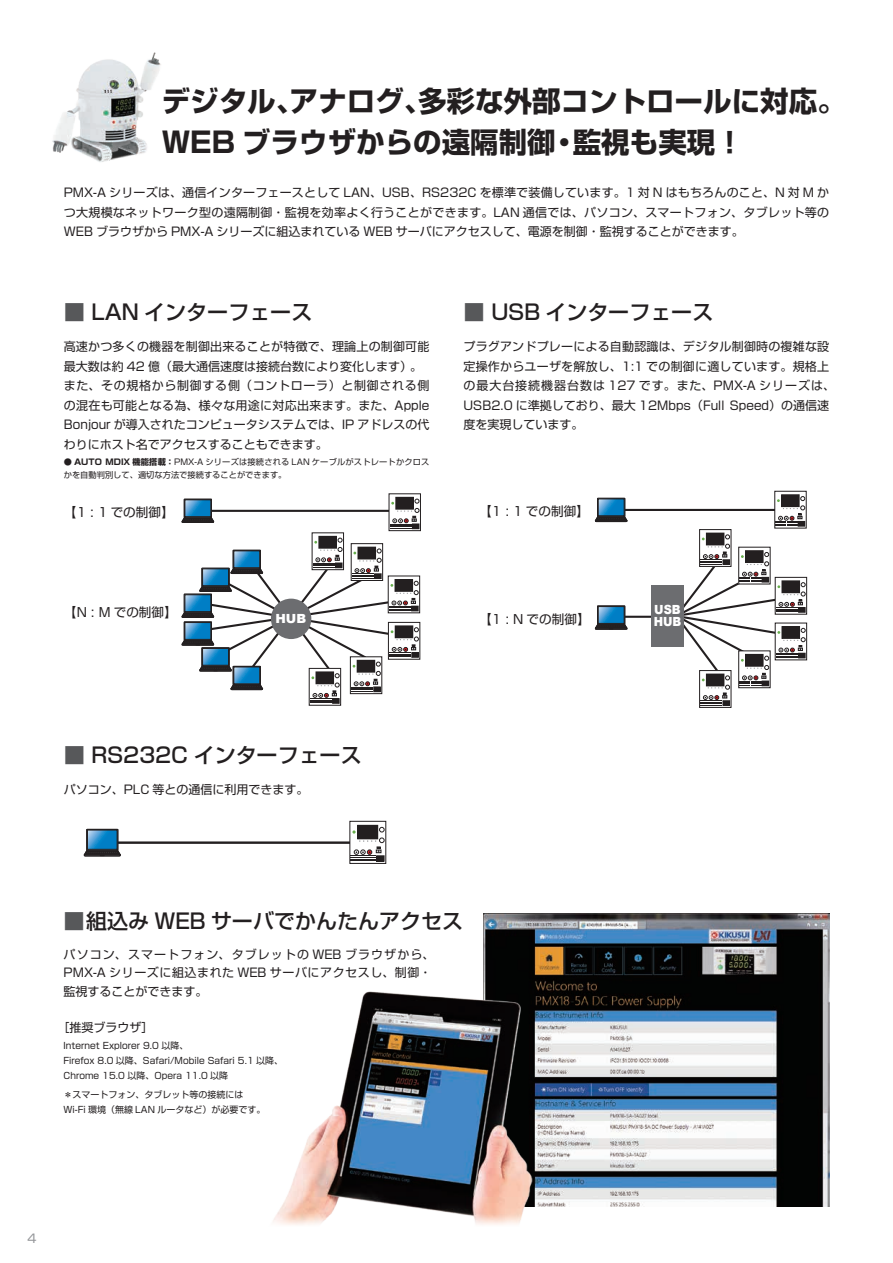
<style>
.page{position:relative;width:893px;height:1263px;background:#fff}
.page>*{position:absolute;margin:0;border:0;box-sizing:border-box;transform-origin:0 0}
.t1{font:700 28.5px/40.5px "Shin Go";color:#231f20}
.t2{font:500 21px "Shin Go";color:#231f20}
.t3{font:12.6px "Shin Go";color:#231f20}
.t4{font:900 12.6px/11.6px "Arial";color:#fff;scale:.9 1}
.t5{font:900 12.6px "Arial";color:#fff}
.t6{font:12px/19.5px "Shin Go";color:#231f20}
.t7{font:12px/18px "Shin Go";letter-spacing:.045em;color:#231f20}
.t8{font:12px "Shin Go";color:#939598}
.t9{font:9px/15px "Shin Go";color:#231f20}
.t10{font:8.25px/13.5px "Shin Go";color:#231f20}
.s1{color:#57585a}
.s2{font-weight:700}
</style>
<div class="page">
<hr style="left:209px;top:510px;width:187px;height:2px;background:#231f20">
<svg style="left:182px;top:499px;width:32px;height:24px"></svg>
<svg style="left:395px;top:496px;width:24px;height:3px"></svg>
<div style="left:389px;top:493px;width:32px;height:38px;border:1px solid #231f20"></div>
<div style="left:396px;top:497px;width:18px;height:12px;border:1px solid #231f20"></div>
<svg style="left:390px;top:499px;width:29px;height:30px"></svg>
<svg style="left:318px;top:535px;width:24px;height:3px"></svg>
<div style="left:319px;top:536px;width:18px;height:12px;border:1px solid #231f20"></div>
<div style="left:388px;top:576px;width:32px;height:37px;border:1px solid #231f20"></div>
<svg style="left:182px;top:538px;width:237px;height:165px"></svg>
<hr style="left:624px;top:616px;width:35px;height:2px;background:#231f20">
<svg style="left:595px;top:606px;width:32px;height:23px"></svg>
<hr style="left:622px;top:509px;width:177px;height:2px;background:#231f20">
<svg style="left:595px;top:498px;width:32px;height:24px"></svg>
<div style="left:651px;top:585px;width:33px;height:62px;background:#6c6d70"></div>
<svg style="left:781px;top:494px;width:19px;height:2px"></svg>
<div style="left:774px;top:491px;width:32px;height:37px;border:1px solid #231f20"></div>
<div style="left:781px;top:495px;width:18px;height:12px;border:1px solid #231f20"></div>
<svg style="left:776px;top:496px;width:29px;height:30px"></svg>
<svg style="left:705px;top:532px;width:24px;height:3px"></svg>
<div style="left:699px;top:529px;width:32px;height:38px;border:1px solid #231f20"></div>
<div style="left:706px;top:533px;width:18px;height:12px;border:1px solid #231f20"></div>
<div style="left:699px;top:670px;width:32px;height:38px;border:1px solid #231f20"></div>
<div style="left:775px;top:577px;width:32px;height:37px;border:1px solid #231f20"></div>
<div style="left:775px;top:623px;width:32px;height:37px;border:1px solid #231f20"></div>
<svg style="left:684px;top:535px;width:121px;height:171px"></svg>
<img style="left:483px;top:913px;width:346px;height:294px">
<img style="left:273px;top:966px;width:309px;height:259px">
<hr style="left:115px;top:841px;width:262px;height:3px;background:#231f20">
<svg style="left:84px;top:829px;width:36px;height:27px"></svg>
<svg style="left:357px;top:824px;width:27px;height:38px"></svg>
<div style="left:350px;top:821px;width:36px;height:43px;border:1px solid #231f20"></div>
<div style="left:357px;top:825px;width:21px;height:14px;border:1px solid #231f20"></div>
<svg style="left:351px;top:827px;width:33px;height:34px"></svg>
<img style="left:52px;top:52px;width:109px;height:110px">
<h1 class="t1" style="left:162px;top:80px;width:686px">デジタル、アナログ、多彩な外部コントロールに対応。<br>WEB ブラウザからの遠隔制御・監視も実現！</h1>
<p class="t6" style="left:64px;top:182px;width:767px;text-align:justify">PMX-A シリーズは、通信インターフェースとして LAN、USB、RS232C を標準で装備しています。1 対 N はもちろんのこと、N 対 M かつ大規模なネットワーク型の遠隔制御・監視を効率よく行うことができます。LAN 通信では、パソコン、スマートフォン、タブレット等のWEB ブラウザから PMX-A シリーズに組込まれている WEB サーバにアクセスして、電源を制御・監視することができます。</p>
<h2 class="t2" style="left:64px;top:298px;width:250px"><span class="s1">■</span> LAN インターフェース</h2>
<p class="t6" style="left:64px;top:336px;width:367px">高速かつ多くの機器を制御出来ることが特徴で、理論上の制御可能最大数は約 42 億（最大通信速度は接続台数により変化します）。また、その規格から制御する側（コントローラ）と制御される側の混在も可能となる為、様々な用途に対応出来ます。また、Apple Bonjour が導入されたコンピュータシステムでは、IP アドレスの代わりにホスト名でアクセスすることもできます。</p>
<p class="t10" style="left:64px;top:454px;width:367px"><span class="s2">● AUTO MDIX 機能搭載：</span>PMX-A シリーズは接続される LAN ケーブルがストレートかクロスかを自動判別して、適切な方法で接続することができます。</p>
<p class="t3" style="left:64px;top:504px;width:111px">【1 : 1 での制御】</p>
<h2 class="t2" style="left:463px;top:298px;width:252px"><span class="s1">■</span> USB インターフェース</h2>
<p class="t6" style="left:463px;top:336px;width:373px">プラグアンドプレーによる自動認識は、デジタル制御時の複雑な設定操作からユーザを解放し、1:1 での制御に適しています。規格上の最大台接続機器台数は 127 です。また、PMX-A シリーズは、<br>USB2.0 に準拠しており、最大 12Mbps（Full Speed）の通信速度を実現しています。</p>
<p class="t3" style="left:479px;top:503px;width:111px">【1 : 1 での制御】</p>
<p class="t3" style="left:64px;top:604px;width:114px">【N : M での制御】</p>
<p class="t5" style="left:275px;top:612px;width:32px">HUB</p>
<p class="t3" style="left:479px;top:611px;width:112px">【1 : N での制御】</p>
<p class="t4" style="left:654px;top:604px;width:32px">USB<br>HUB</p>
<h2 class="t2" style="left:64px;top:741px;width:299px"><span class="s1">■</span> RS232C インターフェース</h2>
<p class="t6" style="left:64px;top:779px;width:246px">パソコン、PLC 等との通信に利用できます。</p>
<h2 class="t2" style="left:64px;top:907px;width:401px"><span class="s1">■</span>組込み WEB サーバでかんたんアクセス</h2>
<p class="t7" style="left:64px;top:944px;width:372px">パソコン、スマートフォン、タブレットの WEB ブラウザから、<br>PMX-A シリーズに組込まれた WEB サーバにアクセスし、制御・</p>
<p class="t6" style="left:64px;top:981px;width:146px">監視することができます。</p>
<p class="t6" style="left:58px;top:1017px;width:97px">［推奨ブラウザ］</p>
<p class="t9" style="left:64px;top:1037px;width:221px">Internet Explorer 9.0 以降、<br>Firefox 8.0 以降、Safari/Mobile Safari 5.1 以降、<br>Chrome 15.0 以降、Opera 11.0 以降</p>
<p class="t9" style="left:64px;top:1087px;width:203px">＊スマートフォン、タブレット等の接続には<br>Wi-Fi 環境（無線 LAN ルータなど）が必要です。</p>
<p class="t8" style="left:28px;top:1230px;width:11px">4</p>
</div>
